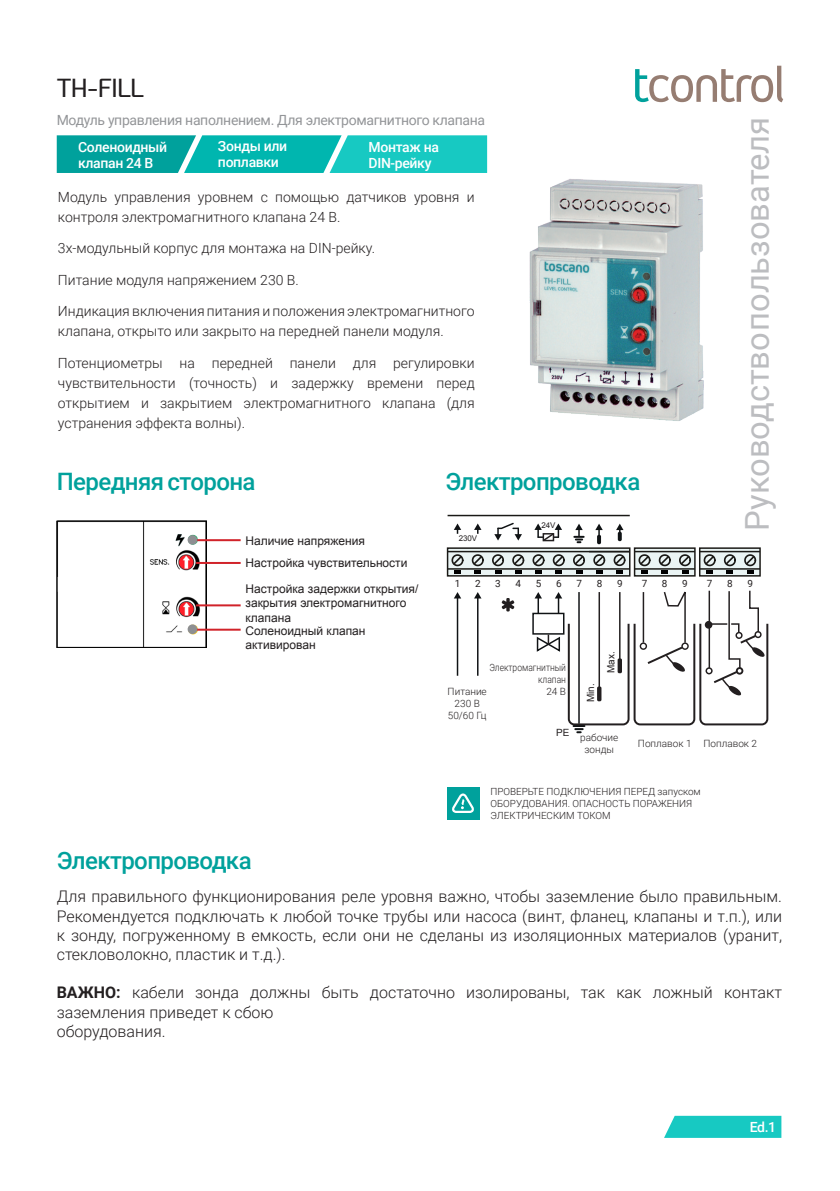
<style>
.page{position:relative;width:840px;height:1191px;background:#fff}
.page>*{position:absolute;margin:0;border:0;box-sizing:border-box;transform-origin:0 0}
.t1{font:32.8px "Roboto";color:#bcbdc0}
.t2{font:500 30px "Aeroportal";letter-spacing:-.025em;color:#231f20}
.t3{font:500 24px "Roboto";letter-spacing:-.025em;color:#00a19c}
.t4{font:300 16px/19.2px "Roboto";color:#231f20;text-align:justify}
.t5{font:300 14px/20px "Roboto";color:#231f20}
.t6{font:500 14px/16px "Roboto";letter-spacing:-.025em;color:#fff}
.t7{font:14px "Roboto";letter-spacing:-.025em;color:#939598}
.t8{font:12px/14.4px "Arial";color:#231f20}
.t9{font:300 10px "Roboto";color:#231f20}
.t10{font:300 10px/12px "Roboto";color:#231f20;text-align:right;scale:.85 1}
.t11{font:10px "Roboto";color:#231f20}
.t12{font:10px "Arial";color:#231f20}
.t13{font:300 9.8px/11.8px "Roboto";color:#231f20}
.t14{font:8px "Arial";color:#231f20}
.s1{font-weight:700}
</style>
<div class="page">
<svg style="left:57px;top:135px;width:430px;height:38px;background:#11b8b2"></svg>
<div style="left:446px;top:787px;width:33px;height:33px;background:#00a19c"></div>
<svg style="left:452px;top:793px;width:22px;height:20px"></svg>
<svg style="left:664px;top:1115px;width:117px;height:22px;background:#2acdc7"></svg>
<svg style="left:635px;top:66px;width:147px;height:36px"></svg>
<img style="left:57px;top:520px;width:149px;height:127px">
<hr style="left:196px;top:539px;width:44px;height:2px;background:#d1232a">
<hr style="left:196px;top:562px;width:44px;height:2px;background:#d1232a">
<hr style="left:196px;top:604px;width:44px;height:2px;background:#d1232a">
<hr style="left:196px;top:628px;width:44px;height:2px;background:#d1232a">
<img style="left:529px;top:179px;width:175px;height:242px">
<div style="left:187px;top:624px;width:10px;height:10px;background:#8d8f92;border-radius:50%"></div>
<div style="left:187px;top:535px;width:10px;height:10px;background:#8d8f92;border-radius:50%"></div>
<svg style="left:448px;top:549px;width:180px;height:25px;background:#d7e0e0"></svg>
<div style="left:446px;top:547px;width:184px;height:29px;border:1px solid #1a1916"></div>
<svg style="left:450px;top:553px;width:14px;height:21px"></svg>
<svg style="left:470px;top:553px;width:14px;height:21px"></svg>
<svg style="left:491px;top:553px;width:13px;height:21px"></svg>
<svg style="left:511px;top:553px;width:14px;height:21px"></svg>
<svg style="left:531px;top:553px;width:14px;height:21px"></svg>
<svg style="left:551px;top:553px;width:14px;height:21px"></svg>
<svg style="left:572px;top:553px;width:13px;height:21px"></svg>
<hr style="left:447px;top:568px;width:182px;height:1px;background:#1a1916">
<hr style="left:447px;top:551px;width:182px;height:1px;background:#1a1916">
<hr style="left:447px;top:515px;width:182px;height:1px;background:#1a1916">
<svg style="left:635px;top:549px;width:58px;height:25px"></svg>
<div style="left:633px;top:547px;width:62px;height:29px;border:1px solid #1a1916"></div>
<svg style="left:637px;top:553px;width:14px;height:21px"></svg>
<svg style="left:657px;top:553px;width:14px;height:21px"></svg>
<svg style="left:677px;top:553px;width:14px;height:21px"></svg>
<hr style="left:634px;top:568px;width:60px;height:1px;background:#1a1916">
<hr style="left:634px;top:551px;width:60px;height:1px;background:#1a1916">
<svg style="left:700px;top:549px;width:58px;height:25px"></svg>
<div style="left:698px;top:547px;width:62px;height:29px;border:1px solid #1a1916"></div>
<svg style="left:702px;top:553px;width:14px;height:21px"></svg>
<svg style="left:722px;top:553px;width:14px;height:21px"></svg>
<svg style="left:742px;top:553px;width:14px;height:21px"></svg>
<hr style="left:699px;top:568px;width:60px;height:1px;background:#1a1916">
<hr style="left:699px;top:551px;width:60px;height:1px;background:#1a1916">
<svg style="left:592px;top:553px;width:14px;height:21px"></svg>
<svg style="left:612px;top:553px;width:14px;height:21px"></svg>
<svg style="left:574px;top:523px;width:9px;height:20px"></svg>
<hr style="left:456px;top:597px;width:2px;height:79px;background:#101315">
<svg style="left:454px;top:592px;width:7px;height:6px"></svg>
<hr style="left:476px;top:597px;width:2px;height:79px;background:#101315">
<svg style="left:474px;top:592px;width:7px;height:6px"></svg>
<svg style="left:454px;top:523px;width:7px;height:11px"></svg>
<svg style="left:474px;top:523px;width:7px;height:11px"></svg>
<div style="left:532px;top:612px;width:32px;height:22px;border:1px solid #101315"></div>
<svg style="left:494px;top:522px;width:27px;height:18px"></svg>
<svg style="left:534px;top:523px;width:27px;height:19px"></svg>
<svg style="left:595px;top:523px;width:7px;height:21px"></svg>
<svg style="left:616px;top:523px;width:7px;height:18px"></svg>
<svg style="left:534px;top:590px;width:234px;height:143px"></svg>
<svg style="left:501px;top:598px;width:13px;height:13px"></svg>
<p class="t2" style="left:57px;top:72px;width:89px">TH-FILL</p>
<p class="t7" style="left:57px;top:110px;width:429px">Модуль управления наполнением. Для электромагнитного клапана</p>
<p class="t1" style="left:733px;top:530px;width:415px;rotate:-90deg">Руководство пользователя</p>
<p class="t6" style="left:78px;top:138px;width:90px">Соленоидный клапан 24 B</p>
<p class="t6" style="left:218px;top:138px;width:71px">Зонды или поплавки</p>
<p class="t6" style="left:368px;top:138px;width:72px">Монтаж на<br>DIN-рейку</p>
<p class="t5" style="left:58px;top:187px;width:418px">Модуль управления уровнем с помощью датчиков уровня и контроля электромагнитного клапана 24 В.</p>
<p class="t5" style="left:58px;top:238px;width:318px">3х-модульный корпус для монтажа на DIN-рейку.</p>
<p class="t5" style="left:58px;top:269px;width:242px">Питание модуля напряжением 230 В.</p>
<p class="t5" style="left:58px;top:301px;width:418px">Индикация включения питания и положения электромагнитного клапана, открыто или закрыто на передней панели модуля.</p>
<p class="t5" style="left:58px;top:352px;width:418px;text-align:justify">Потенциометры на передней панели для регулировки чувствительности (точность) и задержку времени перед открытием и закрытием электромагнитного клапана (для устранения эффекта волны).</p>
<p class="t3" style="left:57px;top:464px;width:200px">Передняя сторона</p>
<p class="t3" style="left:445px;top:465px;width:196px">Электропроводка</p>
<p class="t14" style="left:541px;top:520px;width:16px">24V</p>
<p class="t8" style="left:245px;top:533px;width:121px">Наличие напряжения</p>
<p class="t8" style="left:245px;top:556px;width:163px">Настройка чувствительности</p>
<p class="t8" style="left:245px;top:581px;width:174px">Настройка задержки открытия/ закрытия электромагнитного клапана</p>
<p class="t8" style="left:245px;top:623px;width:121px">Соленоидный клапан активирован</p>
<p class="t3" style="left:57px;top:843px;width:196px">Электропроводка</p>
<p class="t14" style="left:458px;top:533px;width:20px">230V</p>
<p class="t11" style="left:454px;top:576px;width:7px">1</p>
<p class="t11" style="left:474px;top:576px;width:7px">2</p>
<p class="t11" style="left:495px;top:576px;width:7px">3</p>
<p class="t11" style="left:515px;top:576px;width:7px">4</p>
<p class="t11" style="left:535px;top:576px;width:7px">5</p>
<p class="t11" style="left:556px;top:576px;width:7px">6</p>
<p class="t11" style="left:576px;top:576px;width:7px">7</p>
<p class="t11" style="left:596px;top:576px;width:7px">8</p>
<p class="t11" style="left:616px;top:576px;width:7px">9</p>
<p class="t11" style="left:641px;top:576px;width:7px">7</p>
<p class="t11" style="left:661px;top:576px;width:7px">8</p>
<p class="t11" style="left:681px;top:576px;width:7px">9</p>
<p class="t11" style="left:706px;top:576px;width:7px">7</p>
<p class="t11" style="left:726px;top:576px;width:7px">8</p>
<p class="t11" style="left:747px;top:576px;width:7px">9</p>
<p class="t10" style="left:489px;top:660px;width:91px">Электромагнитный клапан</p>
<p class="t9" style="left:546px;top:684px;width:21px">24 B</p>
<p class="t9" style="left:447px;top:684px;width:41px">Питание</p>
<p class="t9" style="left:454px;top:696px;width:27px">230 B</p>
<p class="t9" style="left:447px;top:708px;width:40px">50/60 Гц</p>
<p class="t12" style="left:556px;top:725px;width:15px">PE</p>
<p class="t12" style="left:583px;top:702px;width:20px;rotate:-90deg">Min.</p>
<p class="t12" style="left:604px;top:673px;width:23px;rotate:-90deg">Max.</p>
<p class="t9" style="left:580px;top:730px;width:40px">рабочие</p>
<p class="t9" style="left:584px;top:742px;width:31px">зонды</p>
<p class="t9" style="left:637px;top:736px;width:55px">Поплавок 1</p>
<p class="t9" style="left:703px;top:736px;width:55px">Поплавок 2</p>
<p class="t13" style="left:490px;top:785px;width:212px">ПРОВЕРЬТЕ ПОДКЛЮЧЕНИЯ ПЕРЕД запуском</p>
<p class="t13" style="left:490px;top:797px;width:203px">ОБОРУДОВАНИЯ. ОПАСНОСТЬ ПОРАЖЕНИЯ<br>ЭЛЕКТРИЧЕСКИМ ТОКОМ</p>
<p class="t4" style="left:57px;top:886px;width:726px">Для правильного функционирования реле уровня важно, чтобы заземление было правильным.<br>Рекомендуется подключать к любой точке трубы или насоса (винт, фланец, клапаны и т.п.), или к зонду, погруженному в емкость, если они не сделаны из изоляционных материалов (уранит, стекловолокно, пластик и т.д.).</p>
<p class="t4" style="left:57px;top:982px;width:726px"><span class="s1">ВАЖНО:</span> кабели зонда должны быть достаточно изолированы, так как ложный контакт заземления приведет к сбою</p>
<p class="t4" style="left:57px;top:1021px;width:110px">оборудования.</p>
<p class="t6" style="left:749px;top:1118px;width:28px">Ed.1</p>
</div>
